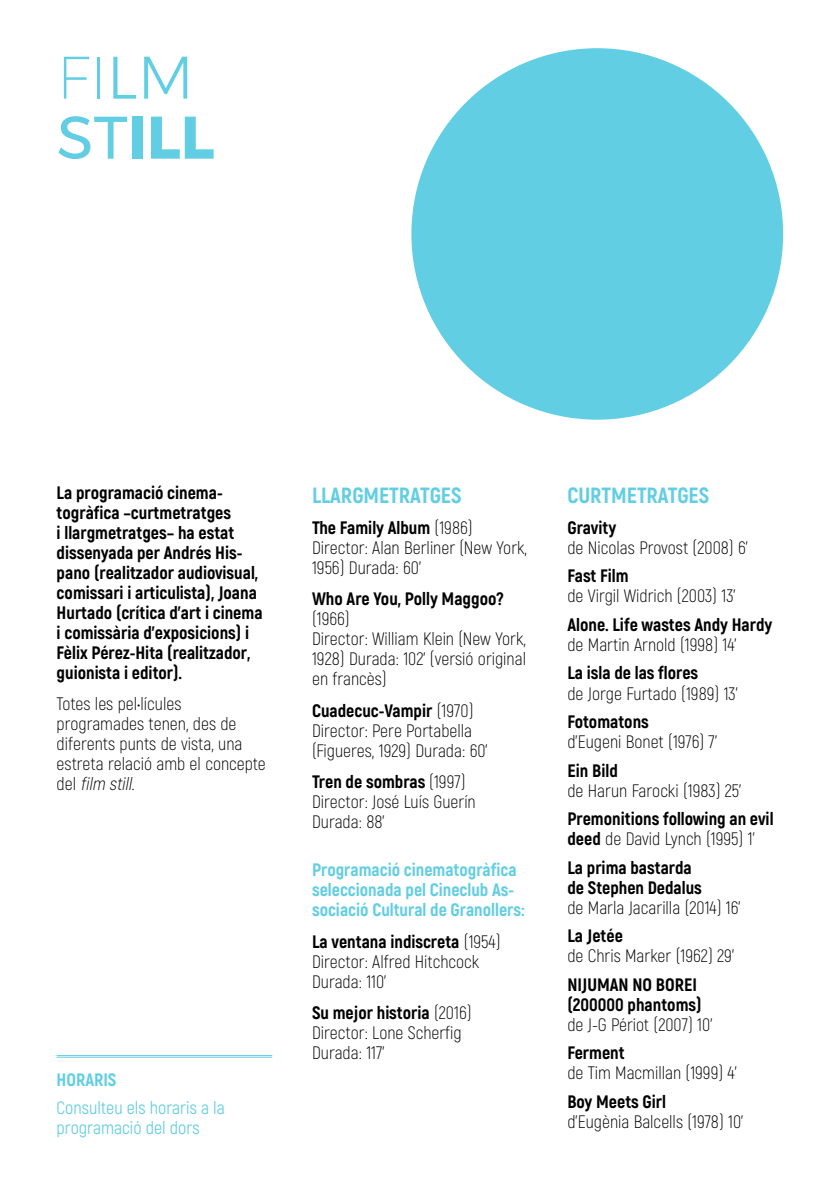
<style>
.page{position:relative;width:840px;height:1191px;background:#fff}
.page>*{position:absolute;margin:0;border:0;box-sizing:border-box;transform-origin:0 0}
.t1{font:700 60px/60px "Montserrat";color:#62cee3}
.t2{font:800 22px "Akrobat";color:#62cee3}
.t3{font:300 18px/20px "Akrobat";color:#000}
.t4{font:800 18px/20px "Akrobat";color:#000}
.t5{font:800 18px/20px "Akrobat";color:#62cee3}
.t6{font:18px/20px "Akrobat";color:#62cee3}
.s1{font-weight:200}
.s2{font-weight:300}
.s3{font-weight:400}
.s4{font-style:italic}
.s5{font-weight:800}
</style>
<div class="page">
<div style="left:411px;top:48px;width:371px;height:372px;background:#62cee3;border-radius:50%"></div>
<hr style="left:57px;top:1055px;width:215px;height:1px;background:#62cee3">
<hr style="left:57px;top:1057px;width:215px;height:1px;background:#62cee3">
<h1 class="t1" style="left:57px;top:47px;width:159px"><span class="s1">FI</span><span class="s2">LM<br></span><span class="s3">ST</span>ILL</h1>
<p class="t4" style="left:57px;top:482px;width:207px">La programació cinema&shy;togràfica –curtmetratges<br>i llargmetratges– ha estat dissenyada per Andrés His&shy;pano (realitzador audiovisual, comissari i articulista), Joana<br>Hurtado (crítica d’art i cinema i comissària d’exposicions) i<br>Fèlix Pérez-Hita (realitzador, guionista i editor).</p>
<p class="t3" style="left:57px;top:694px;width:211px">Totes les pel•lícules programades tenen, des de diferents punts de vista, una estreta relació amb el concepte d e l <span class="s4">film still.</span></p>
<p class="t5" style="left:57px;top:1069px;width:61px">HORARIS</p>
<p class="t6" style="left:57px;top:1098px;width:170px">Consulteu els horaris a la programació del dors</p>
<p class="t2" style="left:312px;top:481px;width:151px">LLARGMETRATGES</p>
<p class="t3" style="left:312px;top:517px;width:216px"><span class="s5">The Family Album</span> (1986)<br>Director: Alan Berliner (New York,<br>1956) Durada: 60’</p>
<p class="t4" style="left:312px;top:589px;width:193px">Who Are You, Polly Maggoo?</p>
<p class="t3" style="left:312px;top:609px;width:215px">(1966)<br>Director: William Klein (New York,<br>1928) Durada: 102’ (versió original en francès)</p>
<p class="t3" style="left:312px;top:700px;width:177px"><span class="s5">Cuadecuc-Vampir</span> (1970)<br>Director: Pere Portabella (Figueres, 1929) Durada: 60’</p>
<p class="t3" style="left:312px;top:771px;width:165px"><span class="s5">Tren de sombras</span> (1997)<br>Director: José Luís Guerín<br>Durada: 88’</p>
<p class="t5" style="left:312px;top:860px;width:214px">Programació cinematogràfica seleccionada pel Cineclub As&shy;sociació Cultural de Granollers:</p>
<p class="t3" style="left:312px;top:931px;width:190px"><span class="s5">La ventana indiscreta</span> (1954)<br>Director: Alfred Hitchcock<br>Durada: 110’</p>
<p class="t3" style="left:312px;top:1002px;width:161px"><span class="s5">Su mejor historia</span> (2016)<br>Director: Lone Scherfig<br>Durada: 117’</p>
<p class="t2" style="left:567px;top:481px;width:143px">CURTMETRATGES</p>
<p class="t4" style="left:567px;top:517px;width:50px">Gravity</p>
<p class="t3" style="left:567px;top:537px;width:182px">de Nicolas Provost (2008) 6’</p>
<p class="t4" style="left:567px;top:566px;width:63px">Fast Film</p>
<p class="t3" style="left:567px;top:586px;width:169px">de Virgil Widrich (2003) 13’</p>
<p class="t4" style="left:567px;top:614px;width:206px">Alone. Life wastes Andy Hardy</p>
<p class="t3" style="left:567px;top:634px;width:170px">de Martin Arnold (1998) 14’</p>
<p class="t4" style="left:567px;top:663px;width:132px">La isla de las flores</p>
<p class="t3" style="left:567px;top:683px;width:172px">de Jorge Furtado (1989) 13’</p>
<p class="t4" style="left:567px;top:711px;width:83px">Fotomatons</p>
<p class="t3" style="left:567px;top:731px;width:151px">d’Eugeni Bonet (1976) 7’</p>
<p class="t4" style="left:567px;top:760px;width:52px">Ein Bild</p>
<p class="t3" style="left:567px;top:780px;width:175px">de Harun Farocki (1983) 25’</p>
<p class="t4" style="left:567px;top:808px;width:207px">Premonitions following an evil deed <span class="s2">de David Lynch (1995) 1’</span></p>
<p class="t4" style="left:567px;top:857px;width:136px">La prima bastarda de Stephen Dedalus</p>
<p class="t3" style="left:567px;top:897px;width:174px">de Marla Jacarilla (2014) 16’</p>
<p class="t4" style="left:567px;top:925px;width:57px">La Jetée</p>
<p class="t3" style="left:567px;top:945px;width:168px">de Chris Marker (1962) 29’</p>
<p class="t4" style="left:567px;top:974px;width:136px">NIJUMAN NO BOREI (200000 phantoms)</p>
<p class="t3" style="left:567px;top:1014px;width:146px">de J-G Périot (2007) 10’</p>
<p class="t4" style="left:567px;top:1042px;width:59px">Ferment</p>
<p class="t3" style="left:567px;top:1062px;width:171px">de Tim Macmillan (1999) 4’</p>
<p class="t4" style="left:567px;top:1091px;width:100px">Boy Meets Girl</p>
<p class="t3" style="left:567px;top:1111px;width:177px">d’Eugènia Balcells (1978) 10’</p>
</div>
